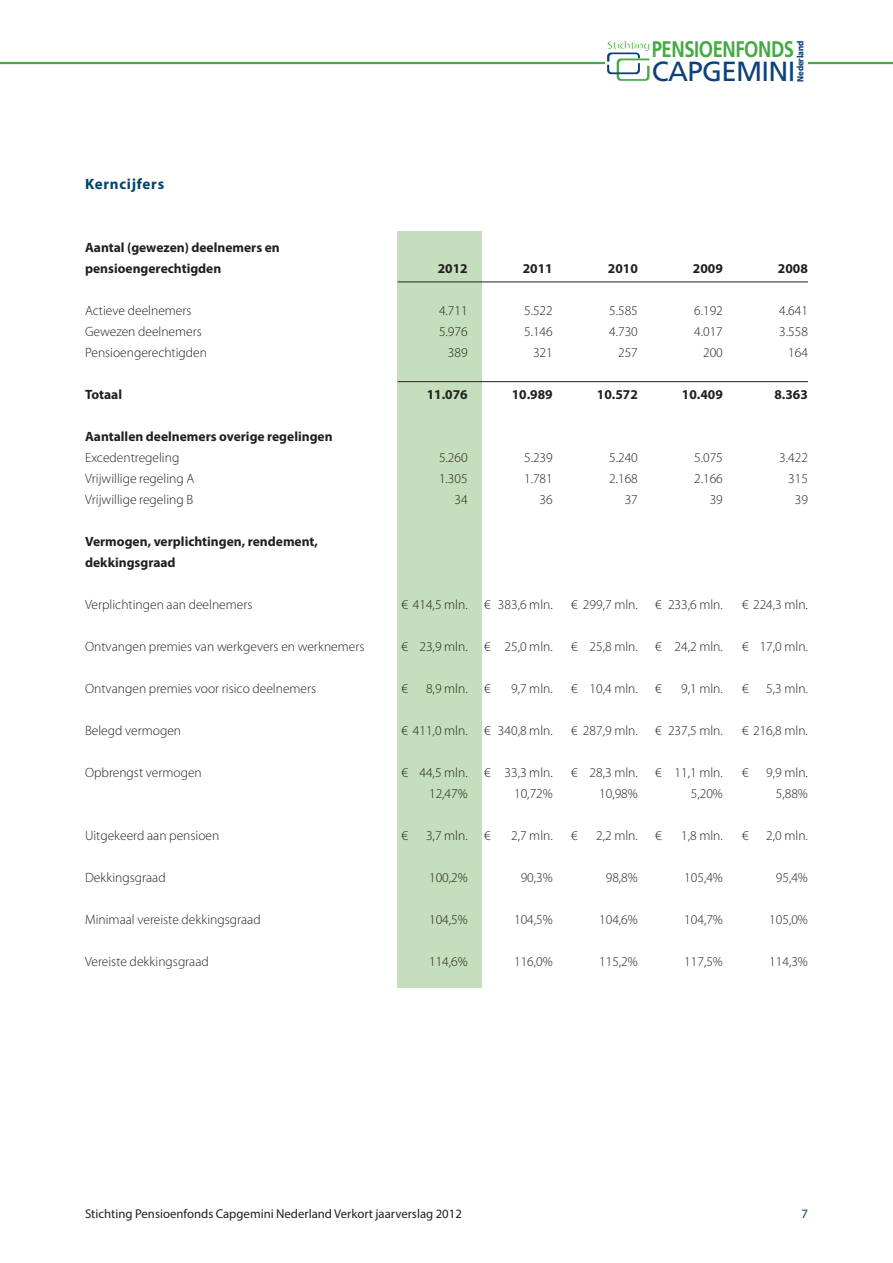
<style>
.page{position:relative;width:893px;height:1263px;background:#fff}
.page>*{position:absolute;margin:0;border:0;box-sizing:border-box;transform-origin:0 0}
.t1{font:27.75px "Frutiger LT Std";letter-spacing:-.025em;color:#0d417b}
.t2{font:700 22.5px "Frutiger LT Std";letter-spacing:-.025em;color:#44aa42;scale:.82 1}
.Titel_2_Paragraaf{font:700 15px "Myriad Pro";letter-spacing:.05em;color:#00446c}
._5-koloms_14pt{font:300 13.5px "Myriad Pro";color:#231f20}
._5-koloms{font:300 13.5px "Myriad Pro";color:#231f20}
._5-koloms_14pt_bold{font:700 13.5px/21px "Myriad Pro";color:#231f20}
._5-koloms_Kop{font:700 13.5px/21px "Myriad Pro";color:#231f20}
._5-koloms_Totaal{font:700 13.5px "Myriad Pro";color:#231f20}
.Masterpagina_Footer{font:12.75px "Myriad Pro";color:#231f20}
.Masterpagina_Footer-2{font:12.75px "Myriad Pro";color:#00446c}
.t3{font:900 11.1px "Frutiger LT Std";letter-spacing:-.025em;color:#44aa42;scale:.86 1}
.t4{font:900 8.85px "Frutiger LT Std";letter-spacing:-.025em;color:#0d417b;scale:.88 1}
</style>
<div class="page">
<hr style="left:0;top:62px;width:893px;height:2px;background:#44aa42">
<div style="left:605px;top:36px;width:203px;height:54px;background:#fff"></div>
<svg style="left:607px;top:52px;width:42px;height:29px"></svg>
<div style="left:398px;top:231px;width:84px;height:756px;background:#c5debb"></div>
<hr style="left:398px;top:282px;width:410px;height:1px;background:#231f20">
<hr style="left:398px;top:381px;width:410px;height:1px;background:#231f20">
<p class="Titel_2_Paragraaf" style="left:85px;top:174px;width:81px">Kerncijfers</p>
<p class="_5-koloms_Kop" style="left:85px;top:237px;width:196px">Aantal (gewezen) deelnemers en pensioengerechtigden</p>
<p class="t3" style="left:607px;top:38px;width:51px">Stichting</p>
<h2 class="t2" style="left:652px;top:36px;width:175px">PENSIOENFONDS</h2>
<h1 class="t1" style="left:652px;top:55px;width:145px">CAPGEMINI</h1>
<p class="t4" style="left:795px;top:82px;width:47px;rotate:-90deg">Nederland</p>
<p class="_5-koloms_Kop" style="left:438px;top:258px;width:31px">2012</p>
<p class="_5-koloms_Kop" style="left:523px;top:258px;width:31px">2011</p>
<p class="_5-koloms_Kop" style="left:608px;top:258px;width:31px">2010</p>
<p class="_5-koloms_Kop" style="left:693px;top:258px;width:31px">2009</p>
<p class="_5-koloms_Kop" style="left:778px;top:258px;width:31px">2008</p>
<p class="_5-koloms_14pt" style="left:85px;top:302px;width:108px">Actieve deelnemers</p>
<p class="_5-koloms_14pt" style="left:439px;top:302px;width:30px">4.711</p>
<p class="_5-koloms_14pt" style="left:524px;top:302px;width:30px">5.522</p>
<p class="_5-koloms_14pt" style="left:609px;top:302px;width:30px">5.585</p>
<p class="_5-koloms_14pt" style="left:694px;top:302px;width:30px">6.192</p>
<p class="_5-koloms_14pt" style="left:779px;top:302px;width:30px">4.641</p>
<p class="_5-koloms" style="left:85px;top:323px;width:118px">Gewezen deelnemers</p>
<p class="_5-koloms" style="left:439px;top:323px;width:30px">5.976</p>
<p class="_5-koloms" style="left:524px;top:323px;width:30px">5.146</p>
<p class="_5-koloms" style="left:609px;top:323px;width:30px">4.730</p>
<p class="_5-koloms" style="left:694px;top:323px;width:30px">4.017</p>
<p class="_5-koloms" style="left:779px;top:323px;width:30px">3.558</p>
<p class="_5-koloms" style="left:85px;top:344px;width:124px">Pensioengerechtigden</p>
<p class="_5-koloms" style="left:448px;top:344px;width:21px">389</p>
<p class="_5-koloms" style="left:533px;top:344px;width:21px">321</p>
<p class="_5-koloms" style="left:618px;top:344px;width:21px">257</p>
<p class="_5-koloms" style="left:703px;top:344px;width:21px">200</p>
<p class="_5-koloms" style="left:788px;top:344px;width:21px">164</p>
<p class="_5-koloms_Totaal" style="left:85px;top:386px;width:39px">Totaal</p>
<p class="_5-koloms_Totaal" style="left:427px;top:386px;width:42px">11.076</p>
<p class="_5-koloms_Totaal" style="left:512px;top:386px;width:42px">10.989</p>
<p class="_5-koloms_Totaal" style="left:597px;top:386px;width:42px">10.572</p>
<p class="_5-koloms_Totaal" style="left:682px;top:386px;width:42px">10.409</p>
<p class="_5-koloms_Totaal" style="left:774px;top:386px;width:35px">8.363</p>
<p class="_5-koloms_14pt_bold" style="left:85px;top:426px;width:249px">Aantallen deelnemers overige regelingen</p>
<p class="_5-koloms" style="left:85px;top:449px;width:96px">Excedentregeling</p>
<p class="_5-koloms" style="left:439px;top:449px;width:30px">5.260</p>
<p class="_5-koloms" style="left:524px;top:449px;width:30px">5.239</p>
<p class="_5-koloms" style="left:609px;top:449px;width:30px">5.240</p>
<p class="_5-koloms" style="left:694px;top:449px;width:30px">5.075</p>
<p class="_5-koloms" style="left:779px;top:449px;width:30px">3.422</p>
<p class="_5-koloms" style="left:85px;top:470px;width:111px">Vrijwillige regeling A</p>
<p class="_5-koloms" style="left:439px;top:470px;width:30px">1.305</p>
<p class="_5-koloms" style="left:524px;top:470px;width:30px">1.781</p>
<p class="_5-koloms" style="left:609px;top:470px;width:30px">2.168</p>
<p class="_5-koloms" style="left:694px;top:470px;width:30px">2.166</p>
<p class="_5-koloms" style="left:788px;top:470px;width:21px">315</p>
<p class="_5-koloms" style="left:85px;top:491px;width:110px">Vrijwillige regeling B</p>
<p class="_5-koloms" style="left:455px;top:491px;width:15px">34</p>
<p class="_5-koloms" style="left:540px;top:491px;width:15px">36</p>
<p class="_5-koloms" style="left:625px;top:491px;width:15px">37</p>
<p class="_5-koloms" style="left:710px;top:491px;width:15px">39</p>
<p class="_5-koloms" style="left:795px;top:491px;width:15px">39</p>
<p class="_5-koloms_14pt_bold" style="left:85px;top:531px;width:234px">Vermogen, verplichtingen, rendement, dekkingsgraad</p>
<p class="_5-koloms_14pt" style="left:85px;top:596px;width:169px">Verplichtingen aan deelnemers</p>
<p class="_5-koloms_14pt" style="left:402px;top:596px;width:153px">€ 414,5 mln. € 383,6 mln.</p>
<p class="_5-koloms_14pt" style="left:571px;top:596px;width:68px">€ 299,7 mln.</p>
<p class="_5-koloms_14pt" style="left:655px;top:596px;width:69px">€ 233,6 mln.</p>
<p class="_5-koloms_14pt" style="left:742px;top:596px;width:67px">€ 224,3 mln.</p>
<p class="_5-koloms_14pt" style="left:85px;top:638px;width:281px">Ontvangen premies van werkgevers en werknemers</p>
<p class="_5-koloms_14pt" style="left:402px;top:638px;width:153px">€ 23,9 mln. € 25,0 mln.</p>
<p class="_5-koloms_14pt" style="left:571px;top:638px;width:68px">€ 25,8 mln.</p>
<p class="_5-koloms_14pt" style="left:655px;top:638px;width:69px">€ 24,2 mln.</p>
<p class="_5-koloms_14pt" style="left:742px;top:638px;width:67px">€ 17,0 mln.</p>
<p class="_5-koloms_14pt" style="left:85px;top:680px;width:233px">Ontvangen premies voor risico deelnemers</p>
<p class="_5-koloms_14pt" style="left:402px;top:680px;width:8px">€</p>
<p class="_5-koloms_14pt" style="left:426px;top:680px;width:66px">8,9 mln. €</p>
<p class="_5-koloms_14pt" style="left:511px;top:680px;width:43px">9,7 mln.</p>
<p class="_5-koloms_14pt" style="left:571px;top:680px;width:68px">€ 10,4 mln.</p>
<p class="_5-koloms_14pt" style="left:655px;top:680px;width:8px">€</p>
<p class="_5-koloms_14pt" style="left:681px;top:680px;width:43px">9,1 mln.</p>
<p class="_5-koloms_14pt" style="left:742px;top:680px;width:8px">€</p>
<p class="_5-koloms_14pt" style="left:766px;top:680px;width:43px">5,3 mln.</p>
<p class="_5-koloms_14pt" style="left:85px;top:722px;width:98px">Belegd vermogen</p>
<p class="_5-koloms_14pt" style="left:402px;top:722px;width:153px">€ 411,0 mln. € 340,8 mln.</p>
<p class="_5-koloms_14pt" style="left:571px;top:722px;width:68px">€ 287,9 mln.</p>
<p class="_5-koloms_14pt" style="left:655px;top:722px;width:69px">€ 237,5 mln.</p>
<p class="_5-koloms_14pt" style="left:742px;top:722px;width:67px">€ 216,8 mln.</p>
<p class="_5-koloms_14pt" style="left:85px;top:764px;width:118px">Opbrengst vermogen</p>
<p class="_5-koloms_14pt" style="left:402px;top:764px;width:153px">€ 44,5 mln. € 33,3 mln.</p>
<p class="_5-koloms_14pt" style="left:571px;top:764px;width:68px">€ 28,3 mln.</p>
<p class="_5-koloms_14pt" style="left:655px;top:764px;width:69px">€ 11,1 mln.</p>
<p class="_5-koloms_14pt" style="left:742px;top:764px;width:8px">€</p>
<p class="_5-koloms_14pt" style="left:766px;top:764px;width:43px">9,9 mln.</p>
<p class="_5-koloms_14pt" style="left:429px;top:785px;width:40px">12,47%</p>
<p class="_5-koloms_14pt" style="left:514px;top:785px;width:40px">10,72%</p>
<p class="_5-koloms_14pt" style="left:599px;top:785px;width:40px">10,98%</p>
<p class="_5-koloms_14pt" style="left:691px;top:785px;width:34px">5,20%</p>
<p class="_5-koloms_14pt" style="left:776px;top:785px;width:34px">5,88%</p>
<p class="_5-koloms_14pt" style="left:85px;top:827px;width:136px">Uitgekeerd aan pensioen</p>
<p class="_5-koloms_14pt" style="left:402px;top:827px;width:8px">€</p>
<p class="_5-koloms_14pt" style="left:426px;top:827px;width:66px">3,7 mln. €</p>
<p class="_5-koloms_14pt" style="left:511px;top:827px;width:43px">2,7 mln.</p>
<p class="_5-koloms_14pt" style="left:571px;top:827px;width:8px">€</p>
<p class="_5-koloms_14pt" style="left:596px;top:827px;width:43px">2,2 mln.</p>
<p class="_5-koloms_14pt" style="left:655px;top:827px;width:8px">€</p>
<p class="_5-koloms_14pt" style="left:681px;top:827px;width:43px">1,8 mln.</p>
<p class="_5-koloms_14pt" style="left:742px;top:827px;width:8px">€</p>
<p class="_5-koloms_14pt" style="left:766px;top:827px;width:43px">2,0 mln.</p>
<p class="_5-koloms_14pt" style="left:85px;top:869px;width:82px">Dekkingsgraad</p>
<p class="_5-koloms_14pt" style="left:429px;top:869px;width:40px">100,2%</p>
<p class="_5-koloms_14pt" style="left:521px;top:869px;width:34px">90,3%</p>
<p class="_5-koloms_14pt" style="left:606px;top:869px;width:34px">98,8%</p>
<p class="_5-koloms_14pt" style="left:684px;top:869px;width:40px">105,4%</p>
<p class="_5-koloms_14pt" style="left:776px;top:869px;width:34px">95,4%</p>
<p class="_5-koloms_14pt" style="left:85px;top:911px;width:177px">Minimaal vereiste dekkingsgraad</p>
<p class="_5-koloms_14pt" style="left:429px;top:911px;width:40px">104,5%</p>
<p class="_5-koloms_14pt" style="left:514px;top:911px;width:40px">104,5%</p>
<p class="_5-koloms_14pt" style="left:599px;top:911px;width:40px">104,6%</p>
<p class="_5-koloms_14pt" style="left:684px;top:911px;width:40px">104,7%</p>
<p class="_5-koloms_14pt" style="left:769px;top:911px;width:40px">105,0%</p>
<p class="_5-koloms_14pt" style="left:85px;top:953px;width:125px">Vereiste dekkingsgraad</p>
<p class="_5-koloms_14pt" style="left:429px;top:953px;width:40px">114,6%</p>
<p class="_5-koloms_14pt" style="left:514px;top:953px;width:40px">116,0%</p>
<p class="_5-koloms_14pt" style="left:599px;top:953px;width:40px">115,2%</p>
<p class="_5-koloms_14pt" style="left:684px;top:953px;width:40px">117,5%</p>
<p class="_5-koloms_14pt" style="left:769px;top:953px;width:40px">114,3%</p>
<p class="Masterpagina_Footer" style="left:85px;top:1206px;width:378px">Stichting Pensioenfonds Capgemini Nederland Verkort jaarverslag 2012</p>
<p class="Masterpagina_Footer-2" style="left:801px;top:1206px;width:8px">7</p>
</div>
